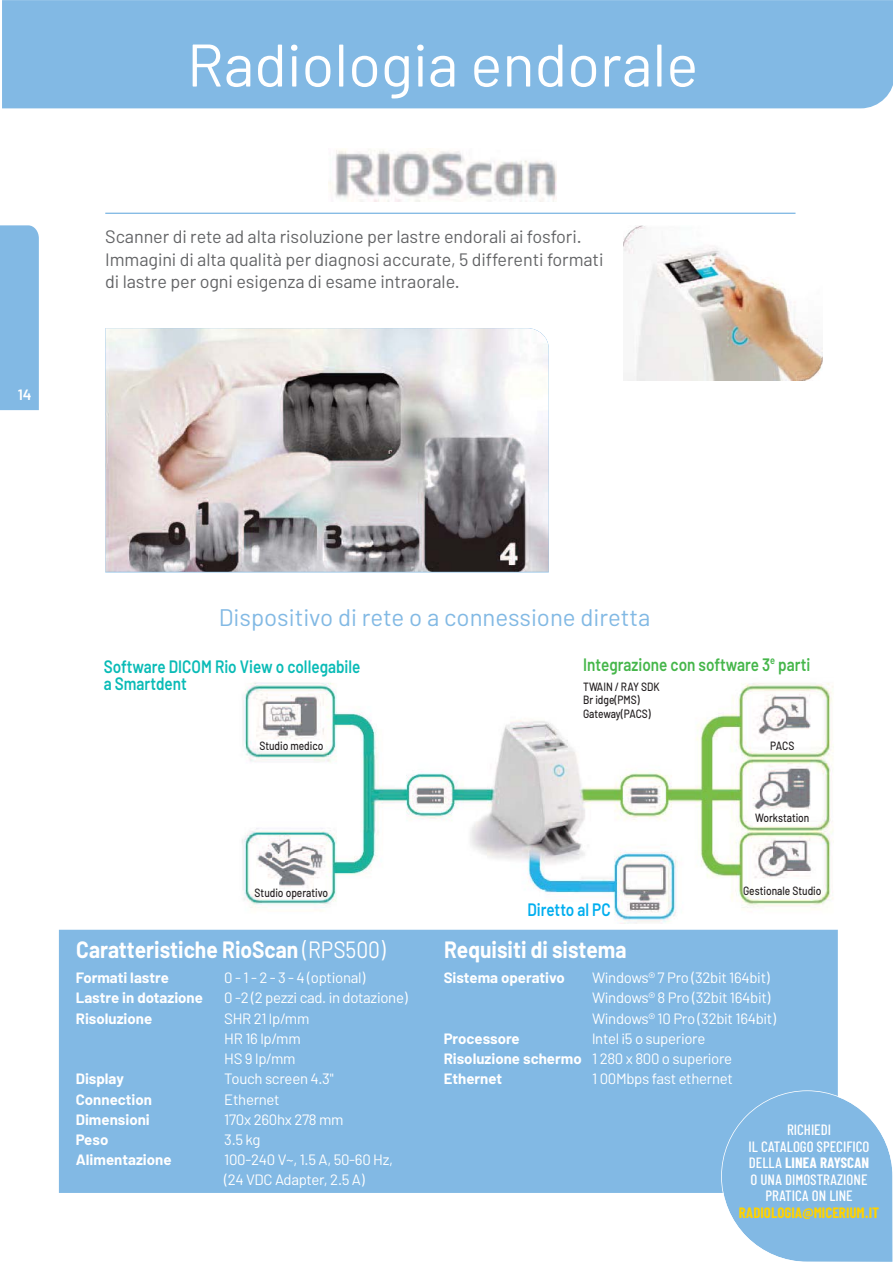
<style>
.page{position:relative;width:893px;height:1263px;background:#fff}
.page>*{position:absolute;margin:0;border:0;box-sizing:border-box;transform-origin:0 0}
.t1{font:60px "Barlow";color:#fff}
.t2{font:24px "Barlow";color:#82b9e4}
.t3{font:700 23.55px "Barlow";color:#fff;scale:.89 1}
.t4{font:18px/22.5px "Barlow";letter-spacing:-.005em;color:#636466}
.t5{font:600 18px/16.5px "Barlow";color:#09bbb6;scale:.85 1}
.t6{font:600 18px "Barlow";color:#45b64a;scale:.85 1}
.t7{font:600 18px "Barlow";color:#00aeef;scale:.85 1}
.t8{font:15px/20.2px "Barlow";letter-spacing:-.02em;color:#fff}
.t9{font:700 15px/20.2px "Barlow";color:#fff}
.t10{font:500 15px/16.5px "Barlow Condensed";color:#fff;text-align:center}
.t11{font:700 15px "Barlow Condensed";color:#ffd200}
.t12{font:600 15px "Barlow";color:#fff}
.t13{font:500 12px/13.5px "Barlow";color:#231f20;scale:.85 1}
.s1{font-weight:400}
.s2{font-weight:700}
</style>
<div class="page">
<div style="left:0;top:225px;width:39px;height:185px;background:#82b9e4"></div>
<div style="left:2px;top:0;width:891px;height:108px;background:#82b9e4"></div>
<img style="left:623px;top:225px;width:199px;height:155px">
<hr style="left:105px;top:213px;width:690px;height:1px;background:#82b9e4">
<img style="left:328px;top:148px;width:229px;height:53px">
<img style="left:105px;top:328px;width:444px;height:244px">
<img style="left:242px;top:682px;width:592px;height:242px">
<div style="left:59px;top:930px;width:779px;height:263px;background:#82b9e4"></div>
<svg style="left:721px;top:1090px;width:172px;height:172px;background:#90c1e7"></svg>
<p class="t12" style="left:18px;top:389px;width:15px">14</p>
<h1 class="t1" style="left:187px;top:42px;width:513px">Radiologia endorale</h1>
<p class="t4" style="left:105px;top:228px;width:500px">Scanner di rete ad alta risoluzione per lastre endorali ai fosfori.<br>Immagini di alta qualità per diagnosi accurate, 5 differenti formati di lastre per ogni esigenza di esame intraorale.</p>
<h2 class="t2" style="left:219px;top:608px;width:433px">Dispositivo di rete o a connessione diretta</h2>
<p class="t5" style="left:104px;top:661px;width:303px">Software DICOM Rio View o collegabile a Smartdent</p>
<p class="t6" style="left:583px;top:659px;width:269px">Integrazione con software 3<sup>e</sup> parti</p>
<p class="t13" style="left:583px;top:681px;width:92px">TWAIN / RAY SDK<br>Br idge(PMS)<br>Gateway(PACS)</p>
<p class="t13" style="left:259px;top:741px;width:77px">Studio medico</p>
<p class="t13" style="left:770px;top:741px;width:30px">PACS</p>
<p class="t13" style="left:255px;top:887px;width:88px">Studio operativo</p>
<h3 class="t3" style="left:76px;top:936px;width:349px">Caratteristiche RioScan <span class="s1">(RPS500)</span></h3>
<p class="t9" style="left:76px;top:968px;width:129px">Formati lastre<br>Lastre in dotazione<br>Risoluzione</p>
<p class="t9" style="left:76px;top:1069px;width:97px">Display<br>Connection<br>Dimensioni<br>Peso<br>Alimentazione</p>
<p class="t8" style="left:224px;top:969px;width:185px">0 - 1 - 2 - 3 - 4 (optional)<br>0 -2 (2 pezzi cad. in dotazione)<br>SHR 21 lp/mm<br>HR 16 lp/mm<br>HS 9 lp/mm<br>Touch screen 4.3"<br>Ethernet<br>170x 260hx 278 mm<br>3.5 kg<br>100-240 V~, 1.5 A, 50-60 Hz, (24 VDC Adapter, 2.5 A)</p>
<p class="t13" style="left:755px;top:813px;width:65px">Workstation</p>
<p class="t7" style="left:527px;top:903px;width:99px">Diretto al PC</p>
<h3 class="t3" style="left:444px;top:936px;width:206px">Requisiti di sistema</h3>
<p class="t13" style="left:743px;top:885px;width:94px">Gestionale Studio</p>
<p class="t9" style="left:444px;top:968px;width:123px">Sistema operativo</p>
<p class="t9" style="left:444px;top:1028px;width:140px">Processore<br>Risoluzione schermo<br>Ethernet</p>
<p class="t8" style="left:592px;top:969px;width:185px">Windows® 7 Pro (32bit 164bit)<br>Windows® 8 Pro (32bit 164bit)<br>Windows® 10 Pro (32bit 164bit) lntel i5 o superiore<br>1 280 x 800 o superiore<br>1 00Mbps fast ethernet</p>
<p class="t10" style="left:748px;top:1122px;width:122px">RICHIEDI<br>IL CATALOGO SPECIFICO<br>DELLA <span class="s2">LINEA RAYSCAN<br></span>O UNA DIMOSTRAZIONE<br>PRATICA ON LINE</p>
<p class="t11" style="left:739px;top:1204px;width:142px">RADIOLOGIA@MICERIUM.IT</p>
</div>
